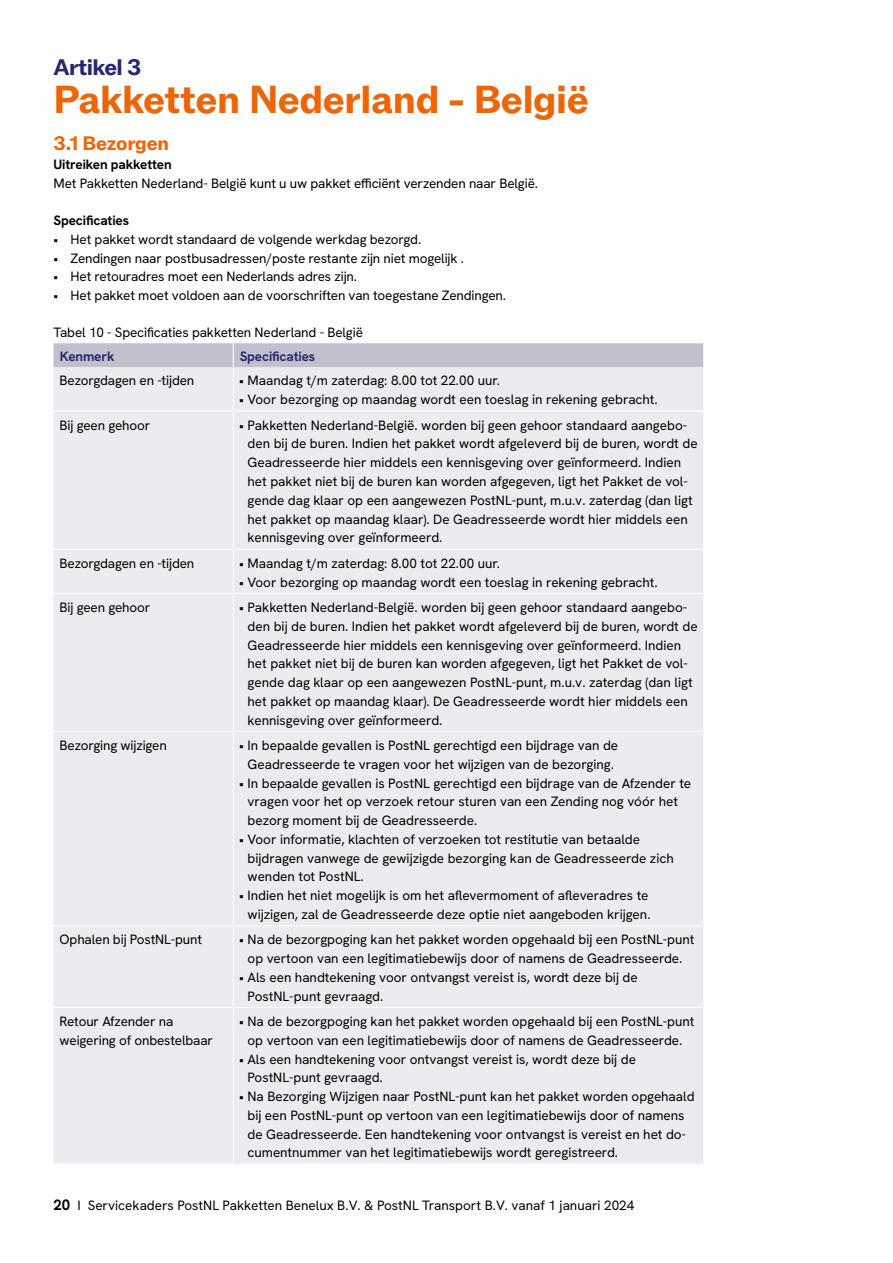
<style>
.page{position:relative;width:893px;height:1263px;background:#fff}
.page>*{position:absolute;margin:0;border:0;box-sizing:border-box;transform-origin:0 0}
.t1{font:700 39px "ABCROM";letter-spacing:-.01em;color:#ec6608}
.t2{font:700 22.5px "ABCROM";letter-spacing:-.025em;color:#272774}
.t3{font:700 19.5px "ABCROM";letter-spacing:-.01em;color:#ec6608}
.t4{font:13.5px/18.8px "Hanken Grotesk";color:#000}
.t5{font:700 13.5px "Hanken Grotesk";letter-spacing:-.01em;color:#000}
.t6{font:700 13.5px "Hanken Grotesk";letter-spacing:-.01em;color:#272774}
.s1{font-weight:700;font-size:15px}
</style>
<div class="page">
<div style="left:54px;top:367px;width:649px;height:796px;background:#ecebef"></div>
<hr style="left:54px;top:548px;width:179px;height:2px;background:#fff">
<hr style="left:233px;top:548px;width:471px;height:2px;background:#fff">
<hr style="left:54px;top:410px;width:179px;height:2px;background:#fff">
<hr style="left:54px;top:593px;width:179px;height:1px;background:#fff">
<hr style="left:54px;top:731px;width:179px;height:1px;background:#fff">
<hr style="left:54px;top:925px;width:179px;height:1px;background:#fff">
<hr style="left:54px;top:1007px;width:179px;height:1px;background:#fff">
<hr style="left:233px;top:410px;width:471px;height:2px;background:#fff">
<hr style="left:233px;top:593px;width:471px;height:1px;background:#fff">
<hr style="left:233px;top:731px;width:471px;height:1px;background:#fff">
<hr style="left:233px;top:925px;width:471px;height:1px;background:#fff">
<hr style="left:233px;top:1007px;width:471px;height:1px;background:#fff">
<hr style="left:233px;top:367px;width:1px;height:43px;background:#fff">
<hr style="left:233px;top:412px;width:1px;height:136px;background:#fff">
<hr style="left:233px;top:550px;width:1px;height:43px;background:#fff">
<hr style="left:233px;top:594px;width:1px;height:137px;background:#fff">
<hr style="left:233px;top:732px;width:1px;height:193px;background:#fff">
<hr style="left:233px;top:926px;width:1px;height:81px;background:#fff">
<hr style="left:233px;top:1008px;width:1px;height:155px;background:#fff">
<div style="left:54px;top:343px;width:650px;height:24px;background:#c1c1cd"></div>
<h2 class="t2" style="left:54px;top:54px;width:89px">Artikel 3</h2>
<h1 class="t1" style="left:54px;top:76px;width:537px">Pakketten Nederland - België</h1>
<h3 class="t3" style="left:54px;top:132px;width:117px">3.1 Bezorgen</h3>
<p class="t5" style="left:54px;top:155px;width:120px">Uitreiken pakketten</p>
<p class="t4" style="left:54px;top:173px;width:486px">Met Pakketten Nederland- België kunt u uw pakket efficiënt verzenden naar België.</p>
<p class="t5" style="left:54px;top:212px;width:77px">Specificaties</p>
<p class="t4" style="left:54px;top:229px;width:369px">• Het pakket wordt standaard de volgende werkdag bezorgd.</p>
<p class="t4" style="left:54px;top:248px;width:412px">• Zendingen naar postbusadressen/poste restante zijn niet mogelijk .</p>
<p class="t4" style="left:54px;top:267px;width:305px">• Het retouradres moet een Nederlands adres zijn.</p>
<p class="t4" style="left:54px;top:286px;width:454px">• Het pakket moet voldoen aan de voorschriften van toegestane Zendingen.</p>
<p class="t4" style="left:54px;top:323px;width:311px">Tabel 10 - Specificaties pakketten Nederland - België</p>
<p class="t6" style="left:60px;top:348px;width:56px">Kenmerk</p>
<p class="t6" style="left:240px;top:348px;width:77px">Specificaties</p>
<p class="t4" style="left:60px;top:371px;width:136px">Bezorgdagen en -tijden</p>
<p class="t4" style="left:239px;top:371px;width:262px">• Maandag t/m zaterdag: 8.00 tot 22.00 uur.</p>
<p class="t4" style="left:239px;top:390px;width:420px">• Voor bezorging op maandag wordt een toeslag in rekening gebracht.</p>
<p class="t4" style="left:60px;top:415px;width:92px">Bij geen gehoor</p>
<p class="t4" style="left:248px;top:415px;width:452px;text-indent:-8px">• Pakketten Nederland-België. worden bij geen gehoor standaard aangebo&shy;den bij de buren. Indien het pakket wordt afgeleverd bij de buren, wordt de Geadresseerde hier middels een kennisgeving over geïnformeerd. Indien het pakket niet bij de buren kan worden afgegeven, ligt het Pakket de vol&shy;gende dag klaar op een aangewezen PostNL-punt, m.u.v. zaterdag (dan ligt het pakket op maandag klaar). De Geadresseerde wordt hier middels een kennisgeving over geïnformeerd.</p>
<p class="t4" style="left:60px;top:553px;width:136px">Bezorgdagen en -tijden</p>
<p class="t4" style="left:239px;top:553px;width:262px">• Maandag t/m zaterdag: 8.00 tot 22.00 uur.</p>
<p class="t4" style="left:239px;top:572px;width:420px">• Voor bezorging op maandag wordt een toeslag in rekening gebracht.</p>
<p class="t4" style="left:60px;top:598px;width:92px">Bij geen gehoor</p>
<p class="t4" style="left:248px;top:598px;width:452px;text-indent:-8px">• Pakketten Nederland-België. worden bij geen gehoor standaard aangebo&shy;den bij de buren. Indien het pakket wordt afgeleverd bij de buren, wordt de Geadresseerde hier middels een kennisgeving over geïnformeerd. Indien het pakket niet bij de buren kan worden afgegeven, ligt het Pakket de vol&shy;gende dag klaar op een aangewezen PostNL-punt, m.u.v. zaterdag (dan ligt het pakket op maandag klaar). De Geadresseerde wordt hier middels een kennisgeving over geïnformeerd.</p>
<p class="t4" style="left:60px;top:736px;width:109px">Bezorging wijzigen</p>
<p class="t4" style="left:239px;top:736px;width:380px;text-align:center">• In bepaalde gevallen is PostNL gerechtigd een bijdrage van de<br>Geadresseerde te vragen voor het wijzigen van de bezorging.</p>
<p class="t4" style="left:248px;top:773px;width:445px;text-indent:-8px">• In bepaalde gevallen is PostNL gerechtigd een bijdrage van de Afzender te vragen voor het op verzoek retour sturen van een Zending nog vóór het bezorg moment bij de Geadresseerde.</p>
<p class="t4" style="left:248px;top:829px;width:428px;text-indent:-8px">• Voor informatie, klachten of verzoeken tot restitutie van betaalde bijdragen vanwege de gewijzigde bezorging kan de Geadresseerde zich wenden tot PostNL.</p>
<p class="t4" style="left:239px;top:886px;width:413px;text-align:right">• Indien het niet mogelijk is om het aflevermoment of afleveradres te wijzigen, zal de Geadresseerde deze optie niet aangeboden krijgen.</p>
<p class="t4" style="left:60px;top:930px;width:144px">Ophalen bij PostNL-punt</p>
<p class="t4" style="left:239px;top:930px;width:457px;text-align:center">• Na de bezorgpoging kan het pakket worden opgehaald bij een PostNL-punt op vertoon van een legitimatiebewijs door of namens de Geadresseerde.</p>
<p class="t4" style="left:248px;top:967px;width:392px;text-indent:-8px">• Als een handtekening voor ontvangst vereist is, wordt deze bij de<br>PostNL-punt gevraagd.</p>
<p class="t4" style="left:60px;top:1012px;width:155px">Retour Afzender na weigering of onbestelbaar</p>
<p class="t4" style="left:239px;top:1012px;width:457px;text-align:center">• Na de bezorgpoging kan het pakket worden opgehaald bij een PostNL-punt op vertoon van een legitimatiebewijs door of namens de Geadresseerde.</p>
<p class="t4" style="left:248px;top:1049px;width:390px;text-indent:-8px">• Als een handtekening voor ontvangst vereist is, wordt deze bij de<br>PostNL-punt gevraagd.</p>
<p class="t4" style="left:248px;top:1087px;width:449px;text-indent:-8px">• Na Bezorging Wijzigen naar PostNL-punt kan het pakket worden opgehaald bij een PostNL-punt op vertoon van een legitimatiebewijs door of namens de Geadresseerde. Een handtekening voor ontvangst is vereist en het do&shy;cumentnummer van het legitimatiebewijs wordt geregistreerd.</p>
<p class="t4" style="left:54px;top:1195px;width:582px"><span class="s1">20</span> I Servicekaders PostNL Pakketten Benelux B.V. &amp; PostNL Transport B.V. vanaf 1 januari 2024</p>
</div>
